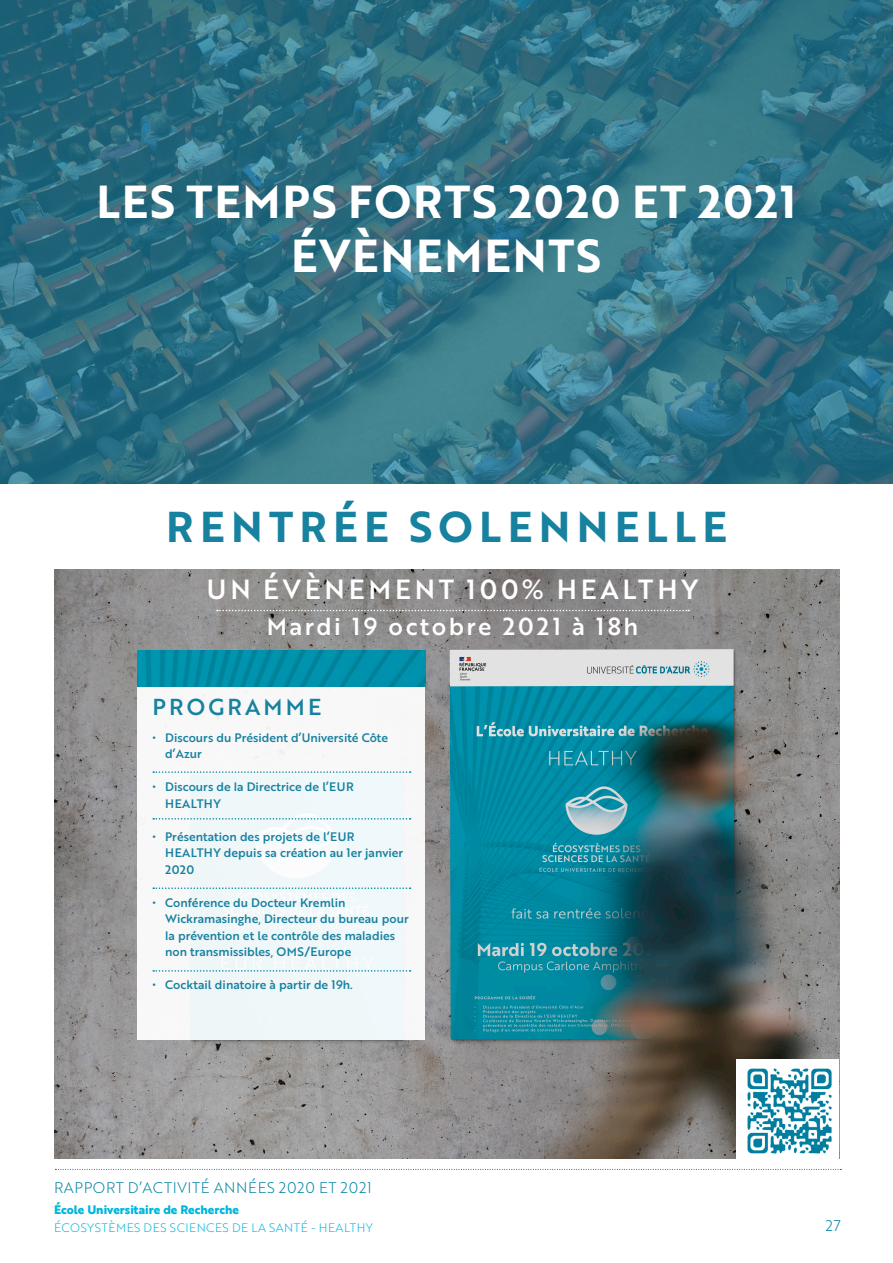
<style>
.page{position:relative;width:893px;height:1263px;background:#fff}
.page>*{position:absolute;margin:0;border:0;box-sizing:border-box;transform-origin:0 0}
.titre{font:45px "Brother 1816 Bold";letter-spacing:.04em;color:#fff}
.sous-titre{font:42px "Brother 1816 Bold";letter-spacing:.15em;color:#1781a0}
.sous-titre-2{font:27px "Brother 1816 Medium";letter-spacing:.14em;color:#fff}
.sous-titre-3{font:24px "Brother 1816 Medium";letter-spacing:.1em;color:#fff}
.sous-titre-4{font:22.5px "Brother 1816 Medium";letter-spacing:.14em;color:#1781a0}
.t1{font:15px "Brother 1816 Light";letter-spacing:.04em;color:#0085a3}
.t2{font:12px/16.5px "Brother 1816 Medium";color:#1781a0}
.t3{font:12px "Brother 1816 Light";letter-spacing:.04em;color:#00b8de}
.t4{font:700 12px "Brother 1816 Extra";color:#00b6dd}
</style>
<div class="page">
<svg style="left:55px;top:1169px;width:786px;height:1px"></svg>
<img style="left:54px;top:570px;width:785px;height:588px">
<svg style="left:217px;top:610px;width:472px;height:1px"></svg>
<div style="left:137px;top:650px;width:288px;height:390px;background:#f0f8f8"></div>
<svg style="left:153px;top:887px;width:258px;height:2px"></svg>
<svg style="left:153px;top:970px;width:258px;height:2px"></svg>
<img style="left:137px;top:650px;width:288px;height:36px">
<img style="left:0;top:0;width:892px;height:484px">
<img style="left:737px;top:1059px;width:102px;height:99px">
<svg style="left:153px;top:771px;width:258px;height:2px"></svg>
<svg style="left:153px;top:818px;width:258px;height:1px"></svg>
<p class="titre" style="left:96px;top:168px;width:701px">LES TEMPS FORTS 2020 ET 2021</p>
<p class="titre" style="left:291px;top:222px;width:312px">ÉVÈNEMENTS</p>
<p class="sous-titre" style="left:166px;top:495px;width:562px">RENTRÉE SOLENNELLE</p>
<p class="sous-titre-2" style="left:207px;top:569px;width:493px">UN ÉVÈNEMENT 100% HEALTHY</p>
<p class="sous-titre-3" style="left:267px;top:609px;width:373px">Mardi 19 octobre 2021 à 18h</p>
<p class="sous-titre-4" style="left:152px;top:690px;width:170px">PROGRAMME</p>
<p class="t2" style="left:165px;top:729px;width:224px;text-indent:-13px">• Discours du Président d’Université Côte d’Azur</p>
<p class="t2" style="left:165px;top:778px;width:190px;text-indent:-13px">• Discours de la Directrice de l’EUR<br>HEALTHY</p>
<p class="t2" style="left:165px;top:828px;width:240px;text-indent:-13px">• Présentation des projets de l’EUR<br>HEALTHY depuis sa création au 1er janvier<br>2020</p>
<p class="t2" style="left:165px;top:894px;width:245px;text-indent:-13px">• Conférence du Docteur Kremlin Wickramasinghe, Directeur du bureau pour la prévention et le contrôle des maladies non transmissibles, OMS/Europe</p>
<p class="t2" style="left:152px;top:976px;width:202px">• Cocktail dinatoire à partir de 19h.</p>
<p class="t1" style="left:54px;top:1176px;width:319px">RAPPORT D’ACTIVITÉ ANNÉES 2020 ET 2021</p>
<p class="t4" style="left:54px;top:1201px;width:186px">École Universitaire de Recherche</p>
<p class="t3" style="left:54px;top:1219px;width:321px">ÉCOSYSTÈMES DES SCIENCES DE LA SANTÉ - HEALTHY</p>
<p class="t1" style="left:825px;top:1214px;width:17px">27</p>
</div>
